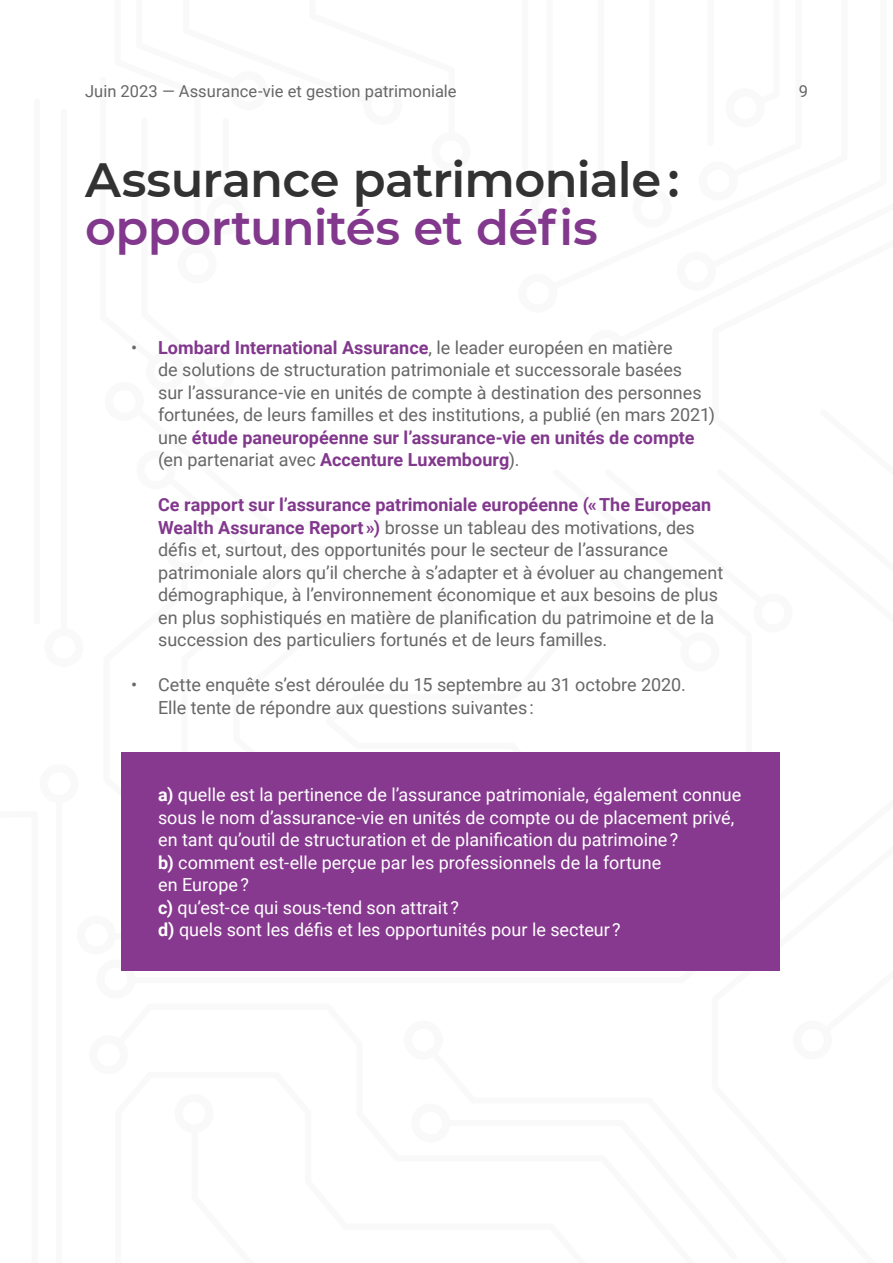
<style>
.page{position:relative;width:893px;height:1263px;background:#fff}
.page>*{position:absolute;margin:0;border:0;box-sizing:border-box;transform-origin:0 0}
.Titres{font:600 48px/48px "Montserrat";letter-spacing:-.015em;color:#333232}
.t1{font:18px/22.5px "Roboto";color:#666766}
.t2{font:18px/22.5px "Roboto";color:#fff}
.t3{font:16.5px "Roboto";color:#666766}
.s1{color:#82388d}
.s2{font-weight:700;color:#82388d}
.s3{font-weight:700}
</style>
<div class="page">
<div style="left:56px;top:799px;width:6px;height:464px;background:#f9f9f9"></div>
<div style="left:40px;top:764px;width:38px;height:39px;border:8px solid #ccc;border-radius:50%"></div>
<div style="left:61px;top:112px;width:6px;height:520px;background:#f9f9f9"></div>
<div style="left:34px;top:102px;width:6px;height:519px;background:#f9f9f9"></div>
<div style="left:44px;top:628px;width:39px;height:39px;border:8px solid #ccc;border-radius:50%"></div>
<div style="left:530px;top:189px;width:39px;height:39px;border:8px solid #ccc;border-radius:50%"></div>
<div style="left:522px;top:0;width:6px;height:167px;background:#f9f9f9"></div>
<div style="left:587px;top:330px;width:38px;height:39px;border:8px solid #ccc;border-radius:50%"></div>
<div style="left:195px;top:357px;width:39px;height:39px;border:8px solid #ccc;border-radius:50%"></div>
<div style="left:146px;top:352px;width:39px;height:39px;border:8px solid #ccc;border-radius:50%"></div>
<div style="left:432px;top:132px;width:38px;height:39px;border:8px solid #ccc;border-radius:50%"></div>
<svg style="left:544px;top:189px;width:25px;height:39px"></svg>
<div style="left:518px;top:274px;width:39px;height:39px;border:8px solid #ccc;border-radius:50%"></div>
<div style="left:699px;top:162px;width:39px;height:38px;border:8px solid #ccc;border-radius:50%"></div>
<div style="left:166px;top:532px;width:38px;height:39px;border:8px solid #ccc;border-radius:50%"></div>
<div style="left:680px;top:633px;width:39px;height:38px;border:8px solid #ccc;border-radius:50%"></div>
<div style="left:754px;top:593px;width:39px;height:39px;border:8px solid #ccc;border-radius:50%"></div>
<svg style="left:146px;top:132px;width:312px;height:241px"></svg>
<svg style="left:191px;top:566px;width:505px;height:187px"></svg>
<svg style="left:121px;top:562px;width:70px;height:191px"></svg>
<div style="left:89px;top:1035px;width:39px;height:39px;border:8px solid #ccc;border-radius:50%"></div>
<div style="left:96px;top:960px;width:39px;height:38px;border:8px solid #ccc;border-radius:50%"></div>
<div style="left:77px;top:916px;width:39px;height:38px;border:8px solid #ccc;border-radius:50%"></div>
<svg style="left:166px;top:532px;width:38px;height:23px"></svg>
<div style="left:105px;top:382px;width:39px;height:39px;border:8px solid #ccc;border-radius:50%"></div>
<svg style="left:612px;top:184px;width:126px;height:165px"></svg>
<div style="left:121px;top:753px;width:658px;height:218px;background:#87388f"></div>
<p class="t3" style="left:85px;top:80px;width:373px">Juin 2023 — Assurance-vie et gestion patrimoniale</p>
<p class="t3" style="left:799px;top:80px;width:11px">9</p>
<p class="Titres" style="left:85px;top:154px;width:596px">Assurance patrimoniale : <span class="s1">opportunités et défis</span></p>
<p class="t1" style="left:158px;top:335px;width:559px;text-indent:-27px">• <span class="s2">Lombard International Assurance</span>, le leader européen en matière<br>de solutions de structuration patrimoniale et successorale basées<br>sur l’assurance-vie en unités de compte à destination des personnes fortunées, de leurs familles et des institutions, a publié (en mars 2021) une <span class="s2">étude paneuropéenne sur l’assurance-vie en unités de compte </span>(en partenariat avec <span class="s2">Accenture Luxembourg</span>).</p>
<p class="t1" style="left:158px;top:493px;width:567px"><span class="s2">Ce rapport sur l’assurance patrimoniale européenne (« The European Wealth Assurance Report »)</span> brosse un tableau des motivations, des défis et, surtout, des opportunités pour le secteur de l’assurance patrimoniale alors qu’il cherche à s’adapter et à évoluer au changement démographique, à l’environnement économique et aux besoins de plus en plus sophistiqués en matière de planification du patrimoine et de la succession des particuliers fortunés et de leurs familles.</p>
<p class="t1" style="left:158px;top:673px;width:529px;text-indent:-27px">• Cette enquête s’est déroulée du 15 septembre au 31 octobre 2020.<br>Elle tente de répondre aux questions suivantes :</p>
<p class="t2" style="left:158px;top:783px;width:585px"><span class="s3">a)</span> quelle est la pertinence de l’assurance patrimoniale, également connue sous le nom d’assurance-vie en unités de compte ou de placement privé, en tant qu’outil de structuration et de planification du patrimoine ?<br><span class="s3">b)</span> comment est-elle perçue par les professionnels de la fortune<br>en Europe ?<br><span class="s3">c)</span> qu’est-ce qui sous-tend son attrait ?<br><span class="s3">d)</span> quels sont les défis et les opportunités pour le secteur ?</p>
</div>
